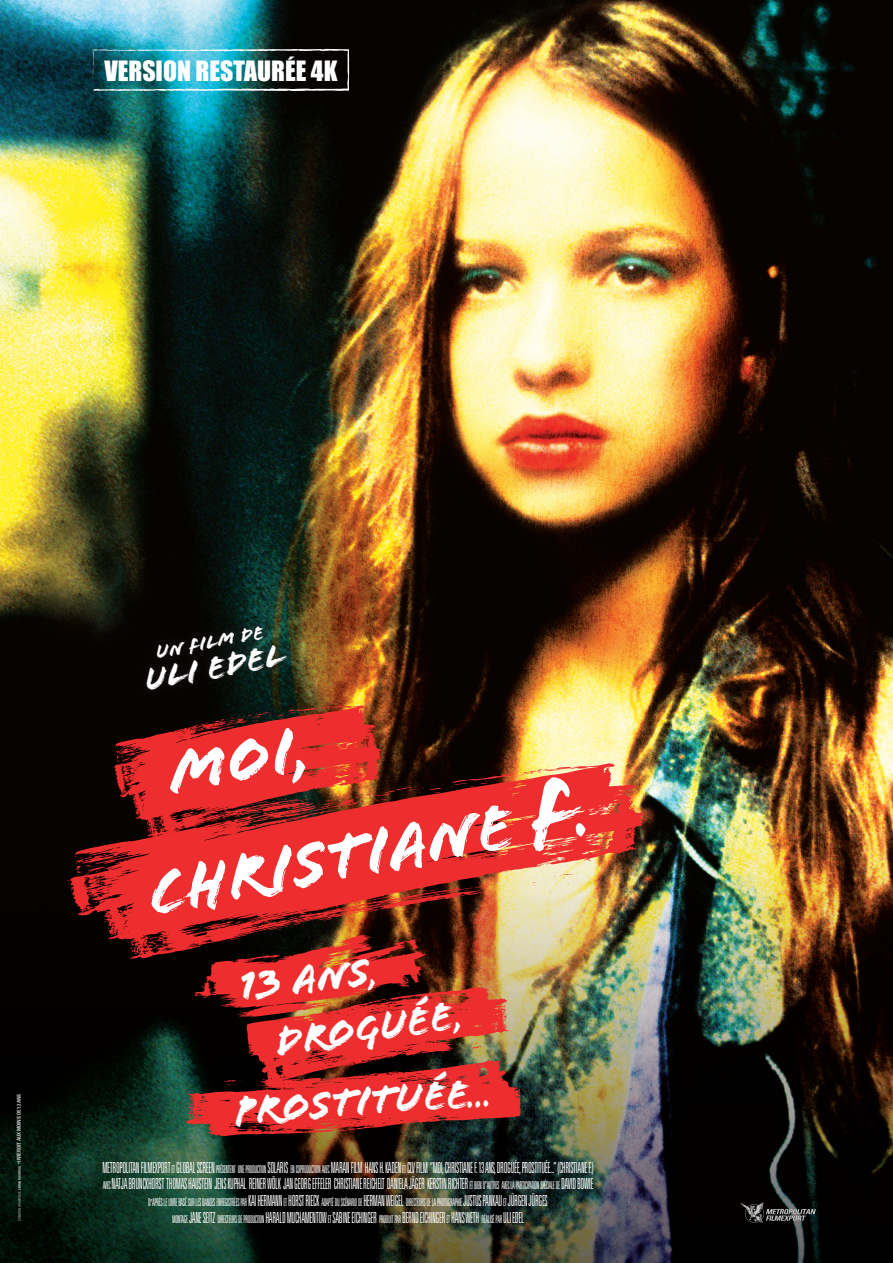
<style>
.page{position:relative;width:893px;height:1263px;background:#fff}
.page>*{position:absolute;margin:0;border:0;box-sizing:border-box;transform-origin:0 0}
.t1{font:67.5px "Flood Std";color:#fff}
.t2{font:42.15px "Flood Std";color:#fff}
.t3{font:33.45px "Flood Std";color:#fff}
.t4{font:25.65px "Impact";color:#fff}
.t5{font:19.8px "Flood Std";color:#fff}
.t6{font:300 ultra-condensed 15.15px "Univers LT Std";letter-spacing:-.03em;color:#fff;scale:.76 1}
.t7{font:300 ultra-condensed 10.65px "Univers LT Std";letter-spacing:-.045em;color:#fff;scale:.76 1}
.t8{font:700 condensed 5.4px "Univers LT Std";letter-spacing:-.03em;color:#fff}
.s1{font-weight:400;font-size:3.3px}
.s2{font-size:3.3px}
.s3{font-weight:400}
.s4{font-size:90.15px}
.s5{font-size:33.75px}
.s6{font-size:10.65px}
.s7{font-style:inherit}
.s8{font-size:15.15px}
</style>
<div class="page">
<img style="left:0;top:0;width:893px;height:1263px">
<img style="left:66px;top:763px;width:579px;height:196px">
<img style="left:185px;top:935px;width:336px;height:201px">
<svg style="left:741px;top:1202px;width:75px;height:21px;background:#3c3e3d"></svg>
<img style="left:113px;top:608px;width:268px;height:229px">
<img style="left:92px;top:49px;width:257px;height:42px">
<p class="t4" style="left:104px;top:51px;width:235px">VERSION RESTAURÉE 4K</p>
<p class="t8" style="left:16px;top:1221px;width:129px;rotate:-90deg"><span class="s1">CRÉATION GRAPHIQUE :</span> <span class="s2">EMMA BOUTBOUL</span> <span class="s3">•</span> INTERDIT AUX MOINS DE 12 ANS</p>
<p class="t5" style="left:154px;top:641px;width:111px;rotate:-11deg">UN FILM DE</p>
<p class="t3" style="left:141px;top:662px;width:143px;rotate:-11deg">ULI EDEL</p>
<h1 class="t1" style="left:161px;top:736px;width:143px;rotate:-11deg">Moi,</h1>
<h1 class="t1" style="left:141px;top:856px;width:448px;rotate:-11deg">Christiane <span class="s4">F</span>.</h1>
<h2 class="t2" style="left:237px;top:961px;width:139px;rotate:-6deg">13 ans<span class="s5">,</span></h2>
<h2 class="t2" style="left:271px;top:1019px;width:190px;rotate:-9deg">droguée<span class="s5">,</span></h2>
<h2 class="t2" style="left:233px;top:1086px;width:259px;rotate:-4deg">prostituée<span class="s5">…</span></h2>
<p class="t6" style="left:103px;top:1159px;width:648px">METROPOLITAN FILMEXPORT <span class="s6">ET</span> GLOBAL SCREEN <span class="s6">PRÉSENTENT UNEPRODUCTION</span> SOLARIS <span class="s6">ENCOPRODUCTIONAVEC</span> MARAN FILM HANS H.KADEN <span class="s6">ET</span> CLV FILM “MOI,CHRISTIANE F.13 ANS,DROGUÉE,PROSTITUÉE...” (CHRISTIANE F.)</p>
<p class="t6" style="left:103px;top:1176px;width:647px"><span class="s6">AVEC</span> NATJA BRUNCKHORST THOMAS HAUSTEIN JENS KUPHAL REINER WÖLK JAN GEORG EFFELER CHRISTIANE REICHELT DANIELA JÄGER KERSTIN RICHTER<span class="s6">ETBIEND</span><span class="s7">’</span><span class="s6">AUTRES AVECLAPARTICIPATIONSPÉCIALEDE</span>DAVID BOWIE</p>
<p class="t7" style="left:148px;top:1197px;width:527px">D<span class="s8">’</span>APRÈSLELIVREBASÉSURLESBANDESENREGISTRÉESPAR <span class="s8">KAI HERMANN</span> ET <span class="s8">HORST RIECK</span> ADAPTÉDUSCÉNARIODE <span class="s8">HERMAN WEIGEL</span> DIRECTEURSDELAPHOTOGRAPHIE <span class="s8">JUSTUS PANKAU</span> ET <span class="s8">JÜRGEN JÜRGES</span></p>
<p class="t6" style="left:172px;top:1209px;width:464px"><span class="s6">MONTAGE</span> JANE SEITZ <span class="s6">DIRECTEURSDEPRODUCTION</span> HARALD MUCHAMENTOW <span class="s6">ET</span> SABINE EICHINGER <span class="s6">PRODUITPAR</span> BERND EICHINGER <span class="s6">ET</span> HANS WETH <span class="s6">RÉALISÉPAR</span> ULI EDEL</p>
</div>
